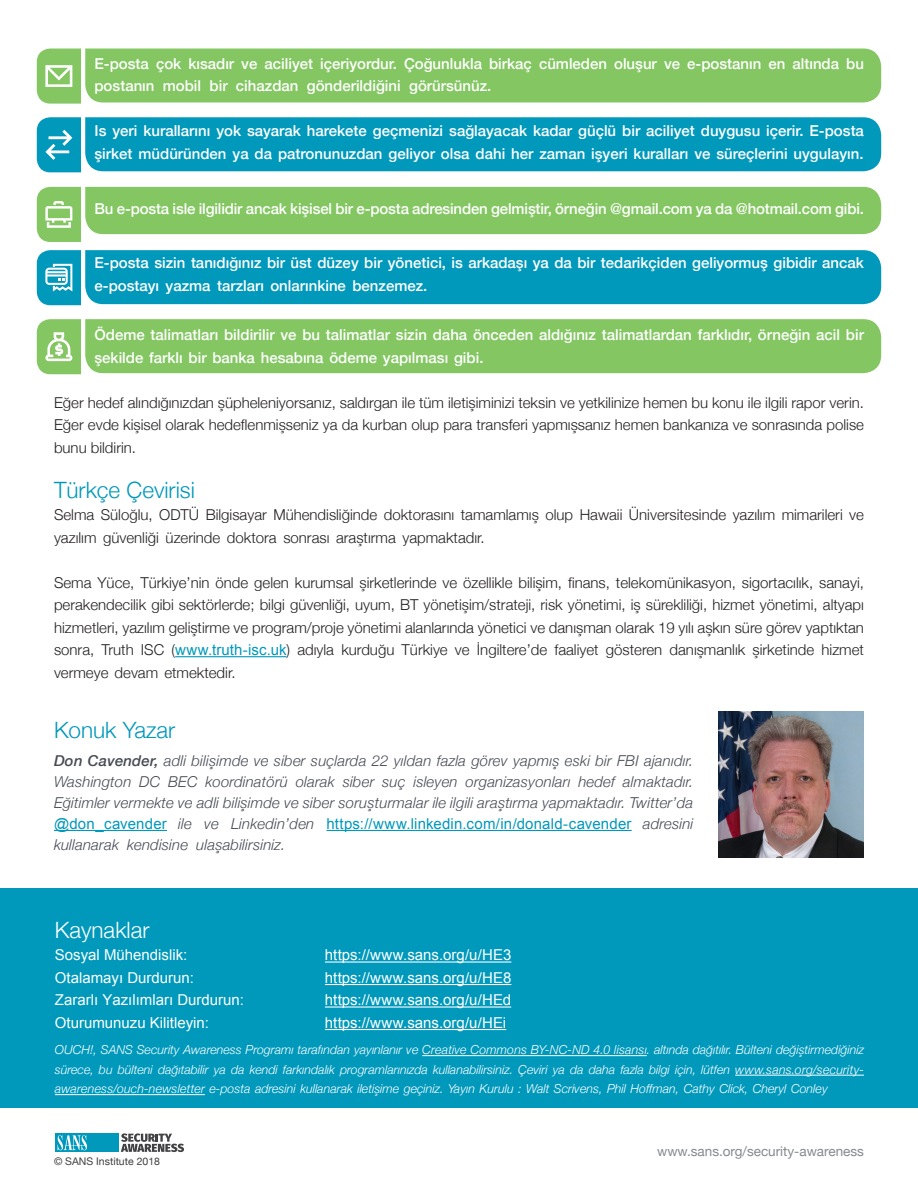
<style>
.page{position:relative;width:918px;height:1188px;background:#fff}
.page>*{position:absolute;margin:0;border:0;box-sizing:border-box;transform-origin:0 0}
.MainText{font:300 22.5px "Helvetica Neue";color:#0098bb}
.t1{font:300 22.5px "Helvetica Neue";color:#fff}
.MainText-2{font:300 15px/22.5px "Helvetica Neue";color:#231f20}
.MainText-3{font:500 15px/22.5px "Helvetica Neue";color:#fff}
.MainText-4{font:italic 300 15px/21px "Helvetica Neue";letter-spacing:.01em;color:#464b54;text-align:right}
.t2{font:15px "Arial";color:#fff}
.MainText-5{font:15px "Arial";letter-spacing:.015em;color:#0098bb}
.t3{font:13.5px "Helvetica Neue";color:#868a8e}
.MainText-6{font:italic 300 12.3px "Helvetica Neue";color:#fff}
.t4{font:10.5px "Helvetica Neue";color:#413f41}
.s1{font-family:"Helvetica Neue";font-weight:300;color:#231f20}
.s2{font-weight:500}
</style>
<div class="page">
<div style="left:0;top:889px;width:918px;height:219px;background:#0099bc"></div>
<hr style="left:325px;top:961px;width:186px;height:2px;background:#fff">
<hr style="left:325px;top:984px;width:186px;height:1px;background:#fff">
<hr style="left:325px;top:1006px;width:186px;height:2px;background:#fff">
<hr style="left:325px;top:1029px;width:181px;height:1px;background:#fff">
<hr style="left:175px;top:656px;width:112px;height:1px;background:#0098bb">
<hr style="left:422px;top:1055px;width:225px;height:1px;background:#fff">
<hr style="left:735px;top:1075px;width:129px;height:1px;background:#fff">
<hr style="left:55px;top:1094px;width:150px;height:1px;background:#fff">
<svg style="left:121px;top:1133px;width:63px;height:19px"></svg>
<div style="left:56px;top:1133px;width:63px;height:19px;background:#0098bb"></div>
<svg style="left:58px;top:1135px;width:29px;height:15px"></svg>
<hr style="left:54px;top:830px;width:113px;height:1px;background:#0098bb">
<hr style="left:327px;top:830px;width:305px;height:1px;background:#0098bb">
<img style="left:718px;top:711px;width:146px;height:146px">
<div style="left:37px;top:49px;width:844px;height:55px;background:#83c662"></div>
<div style="left:37px;top:117px;width:844px;height:55px;background:#0098bb"></div>
<div style="left:37px;top:250px;width:844px;height:55px;background:#0098bb"></div>
<div style="left:37px;top:319px;width:844px;height:55px;background:#83c662"></div>
<svg style="left:37px;top:187px;width:844px;height:55px;background:#95ce79"></svg>
<p class="MainText-3" style="left:94px;top:51px;width:56px">E-posta</p>
<p class="MainText-3" style="left:156px;top:51px;width:27px">çok</p>
<p class="MainText-3" style="left:188px;top:51px;width:47px">kısadır</p>
<p class="MainText-3" style="left:265px;top:51px;width:50px">aciliyet</p>
<p class="MainText-3" style="left:241px;top:51px;width:18px">ve</p>
<p class="MainText-3" style="left:320px;top:51px;width:78px">içeriyordur.</p>
<p class="MainText-3" style="left:404px;top:51px;width:80px">Çoğunlukla</p>
<p class="MainText-3" style="left:489px;top:51px;width:44px">birkaç</p>
<p class="MainText-3" style="left:539px;top:51px;width:70px">cümleden</p>
<p class="MainText-3" style="left:614px;top:51px;width:44px">oluşur</p>
<p class="MainText-3" style="left:687px;top:51px;width:76px">-e postanın</p>
<p class="MainText-3" style="left:664px;top:51px;width:18px">ve</p>
<p class="MainText-3" style="left:768px;top:51px;width:18px">en</p>
<p class="MainText-3" style="left:792px;top:51px;width:48px">altında</p>
<p class="MainText-3" style="left:846px;top:51px;width:19px">bu</p>
<p class="MainText-3" style="left:307px;top:73px;width:95px">gönderildiğini</p>
<p class="MainText-3" style="left:163px;top:73px;width:40px">mobil</p>
<p class="MainText-3" style="left:210px;top:73px;width:20px">bir</p>
<p class="MainText-3" style="left:236px;top:73px;width:64px">cihazdan</p>
<p class="MainText-3" style="left:409px;top:73px;width:84px">görürsünüz.</p>
<p class="MainText-3" style="left:94px;top:73px;width:62px">postanın</p>
<p class="MainText-3" style="left:94px;top:118px;width:771px">Is yeri kurallarını yok sayarak harekete geçmenizi sağlayacak kadar güçlü bir aciliyet duygusu içerir E. -posta şirket müdüründen ya da patronunuzdan geliyor olsa dahi her zaman işyeri kuralları ve süreçlerini uygulayın.</p>
<p class="MainText-3" style="left:94px;top:196px;width:771px">Bu -e posta isle ilgilidir ancak kişisel bir -e posta adresinden gelmiştir, örneğin @gmail.com ya da @hotmail.com gibi.</p>
<p class="MainText-3" style="left:94px;top:250px;width:771px">E-posta sizin tanıdığınız bir üst düzey bir yönetici, is arkadaşı ya da bir tedarikçiden geliyormuş gibidir ancak -e postayı yazma tarzları onlarınkine benzemez.</p>
<p class="MainText-3" style="left:94px;top:322px;width:771px">Ödeme talimatları bildirilir ve bu talimatlar sizin daha önceden aldığınız talimatlardan farklıdır, örneğin acil bir şekilde farklı bir banka hesabına ödeme yapılması gibi.</p>
<p class="MainText-2" style="left:54px;top:390px;width:812px;text-align:justify">Eğer hedef alındığınızdan şüpheleniyorsanız, saldırgan ile tüm iletişiminizi teksin ve yetkilinize hemen bu konu ile ilgili rapor verin.<br>Eğer evde kişisel olarak hedeflenmişseniz ya da kurban olup para transferi yapmışsanız hemen bankanıza ve sonrasında polise bunu bildirin.</p>
<p class="MainText" style="left:54px;top:471px;width:142px">Türkçe Çevirisi</p>
<p class="MainText-2" style="left:54px;top:502px;width:812px">Selma Süloğlu, ODTÜ Bilgisayar Mühendisliğinde doktorasını tamamlamış olup Hawaii Üniversitesinde yazılım mimarileri ve yazılım güvenliği üzerinde doktora sonrası araştırma yapmaktadır.</p>
<p class="MainText-2" style="left:54px;top:570px;width:812px;text-align:right">Sema Yüce, Türkiye’nin önde gelen kurumsal şirketlerinde ve özellikle bilişim, finans, telekomünikasyon, sigortacılık, sanayi, perakendecilik gibi sektörlerde; bilgi güvenliği, uyum, BT yönetişim/strateji, risk yönetimi iş, sürekliliği, hizmet yönetimi, altyapı hizmetleri, yazılım geliştirme ve program/proje yönetimi alanlarında yönetici ve danışman olarak 19 yılı aşkın süre görev yaptıktan hizmet</p>
<p class="MainText-2" style="left:477px;top:637px;width:72px">İngiltere’de</p>
<p class="MainText-2" style="left:141px;top:637px;width:25px">ISC</p>
<p class="MainText-5" style="left:172px;top:640px;width:120px"><span class="s1">(</span>www.truth-isc.uk<span class="s1">)</span></p>
<p class="MainText-2" style="left:102px;top:637px;width:34px">Truth</p>
<p class="MainText-2" style="left:297px;top:637px;width:38px">adıyla</p>
<p class="MainText-2" style="left:341px;top:637px;width:55px">kurduğu</p>
<p class="MainText-2" style="left:402px;top:637px;width:48px">Türkiye</p>
<p class="MainText-2" style="left:554px;top:637px;width:46px">faaliyet</p>
<p class="MainText-2" style="left:670px;top:637px;width:77px">danışmanlık</p>
<p class="MainText-2" style="left:753px;top:637px;width:63px">şirketinde</p>
<p class="MainText-2" style="left:606px;top:637px;width:58px">gösteren</p>
<p class="MainText-2" style="left:54px;top:637px;width:183px">sonra,<br>vermeye devam etmektedir.</p>
<p class="MainText-2" style="left:455px;top:637px;width:16px">ve</p>
<p class="MainText" style="left:54px;top:712px;width:123px">Konuk Yazar</p>
<p class="MainText-4" style="left:54px;top:749px;width:641px"><span class="s2">Don Cavender,</span> adli bilişimde ve siber suçlarda 22 yıldan fazla görev yapmış eski bir FBI ajanıdır. almaktadır.</p>
<p class="MainText-4" style="left:139px;top:770px;width:22px">DC</p>
<p class="MainText-4" style="left:168px;top:770px;width:31px">BEC</p>
<p class="MainText-4" style="left:54px;top:770px;width:79px">Washington</p>
<p class="MainText-4" style="left:54px;top:791px;width:641px">Eğitimler vermekte ve adli bilişimde ve siber soruşturmalar ile ilgili araştırma yapmaktadır. Twitter’da</p>
<p class="MainText-4" style="left:643px;top:812px;width:52px">adresini</p>
<p class="MainText-4" style="left:205px;top:770px;width:84px">koordinatörü</p>
<p class="MainText-4" style="left:296px;top:770px;width:41px">olarak</p>
<p class="MainText-4" style="left:343px;top:770px;width:33px">siber</p>
<p class="MainText-4" style="left:413px;top:770px;width:46px">isleyen</p>
<p class="MainText-4" style="left:466px;top:770px;width:107px">organizasyonları</p>
<p class="MainText-4" style="left:578px;top:770px;width:38px">hedef</p>
<p class="MainText-4" style="left:382px;top:770px;width:25px">suç</p>
<p class="MainText-5" style="left:54px;top:814px;width:114px">@don_cavender</p>
<p class="MainText-5" style="left:327px;top:814px;width:307px">https://www.linkedin.com i n/ /donald-cavender</p>
<p class="MainText-4" style="left:178px;top:812px;width:15px">ile</p>
<p class="MainText-4" style="left:231px;top:812px;width:85px">Linkedin’den</p>
<p class="MainText-4" style="left:204px;top:812px;width:16px">ve</p>
<p class="MainText-4" style="left:54px;top:833px;width:66px">kullanarak</p>
<p class="MainText-4" style="left:127px;top:833px;width:63px">kendisine</p>
<p class="MainText-4" style="left:196px;top:833px;width:90px">ulaşabilirsiniz.</p>
<p class="t1" style="left:55px;top:912px;width:96px">Kaynaklar</p>
<p class="t2" style="left:55px;top:945px;width:134px">Sosyal Mühendislik:</p>
<p class="t2" style="left:55px;top:968px;width:141px">Otalamayı Durdurun:</p>
<p class="t2" style="left:55px;top:990px;width:191px">Zararlı Yazılımları Durdurun:</p>
<p class="t2" style="left:55px;top:1013px;width:156px">Oturumunuzu Kilitleyin:</p>
<p class="t2" style="left:325px;top:945px;width:188px">https://www.sans.org /u/ HE3</p>
<p class="t2" style="left:325px;top:968px;width:188px">https://www.sans.org /u/ HE8</p>
<p class="t2" style="left:325px;top:990px;width:188px">https://www.sans.org /u/ HEd</p>
<p class="t2" style="left:325px;top:1013px;width:183px">https://www.sans.org /u/ HEi</p>
<p class="MainText-6" style="left:55px;top:1040px;width:811px">OUCH ,! SANS Security Awareness Programı tarafından yayınlanır ve Creative Commons BY-NC-ND 4.0 lisansı. altında dağıtılır. Bülteni değiştirmediğiniz</p>
<p class="MainText-6" style="left:55px;top:1079px;width:774px">awareness/ouch-newsletter -e posta adresini kullanarak iletişime geçiniz. Yayın Kurulu : Walt Scrivens, Phil Hoffman, Cathy Click, Cheryl Conley</p>
<p class="MainText-6" style="left:55px;top:1060px;width:811px">sürece, bu bülteni dağıtabilir ya da kendi farkındalık programlarınızda kullanabilirsiniz. Çeviri ya da daha fazla bilgi için, lütfen www.sans.org/security-</p>
<p class="t4" style="left:54px;top:1154px;width:108px">© SANS Institute 2018</p>
<p class="t3" style="left:657px;top:1142px;width:208px">www.sans.org/security-awareness</p>
</div>
